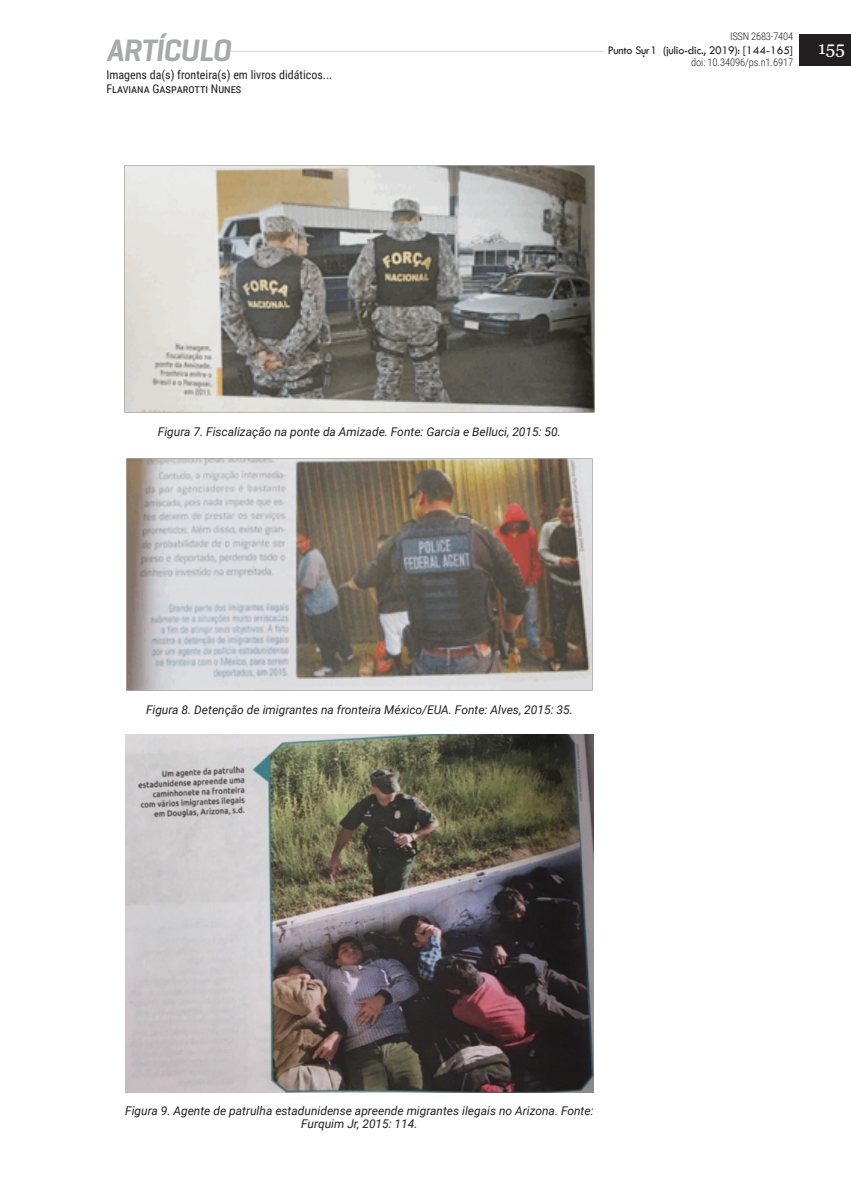
<style>
.page{position:relative;width:851px;height:1191px;background:#fff}
.page>*{position:absolute;margin:0;border:0;box-sizing:border-box;transform-origin:0 0}
.t1{font:italic 600 31.5px "Geogrotesque";letter-spacing:-.03em;color:#a8a9ad}
.t2{font:18px "Georgia";color:#fff}
.imagen-epigrafe{font:italic 12px/13.5px "Roboto";color:#231f20;text-align:center}
.t3{font:12px/14.4px "Roboto Condensed";color:#231f20}
.t4{font:12px "Tw Cen";letter-spacing:-.02em;color:#231f20}
.t5{font:300 10.5px "Roboto Condensed";letter-spacing:-.01em;color:#231f20}
</style>
<div class="page">
<hr style="left:106px;top:51px;width:546px;height:1px;background:#d1d2d4">
<div style="left:799px;top:35px;width:51px;height:31px;background:#231f20"></div>
<div style="left:604px;top:43px;width:38px;height:15px;background:#fff"></div>
<hr style="left:642px;top:46px;width:3px;height:15px;background:#fff">
<div style="left:645px;top:43px;width:148px;height:15px;background:#fff"></div>
<div style="left:106px;top:35px;width:125px;height:26px;background:#fff"></div>
<img style="left:124px;top:165px;width:471px;height:248px">
<img style="left:126px;top:458px;width:467px;height:233px">
<img style="left:125px;top:735px;width:468px;height:357px">
<h1 class="t1" style="left:106px;top:31px;width:126px">ARTÍCULO</h1>
<p class="t3" style="left:106px;top:67px;width:227px">Imagens da(s) fronteira(s) em livros didáticos...<br>Flaviana Gasparotti Nunes</p>
<p class="t5" style="left:730px;top:29px;width:65px">ISSN 2683-7404</p>
<p class="t4" style="left:607px;top:43px;width:187px">Punto Su.r1 (julio-dic., 2019): [144-165]</p>
<p class="t5" style="left:691px;top:55px;width:103px">doi: 10.34096/ps.n1.6917</p>
<h2 class="t2" style="left:818px;top:35px;width:28px">155</h2>
<p class="imagen-epigrafe" style="left:158px;top:425px;width:404px">Figura 7. Fiscalização na ponte da Amizade. Fonte: Garcia e Belluci, 2015: 50.</p>
<p class="imagen-epigrafe" style="left:146px;top:702px;width:428px">Figura 8. Detenção de imigrantes na fronteira México/EUA. Fonte: Alves, 2015: 35.</p>
<p class="imagen-epigrafe" style="left:125px;top:1103px;width:470px">Figura 9. Agente de patrulha estadunidense apreende migrantes ilegais no Arizona. Fonte:<br>Furquim Jr, 2015: 114.</p>
</div>
